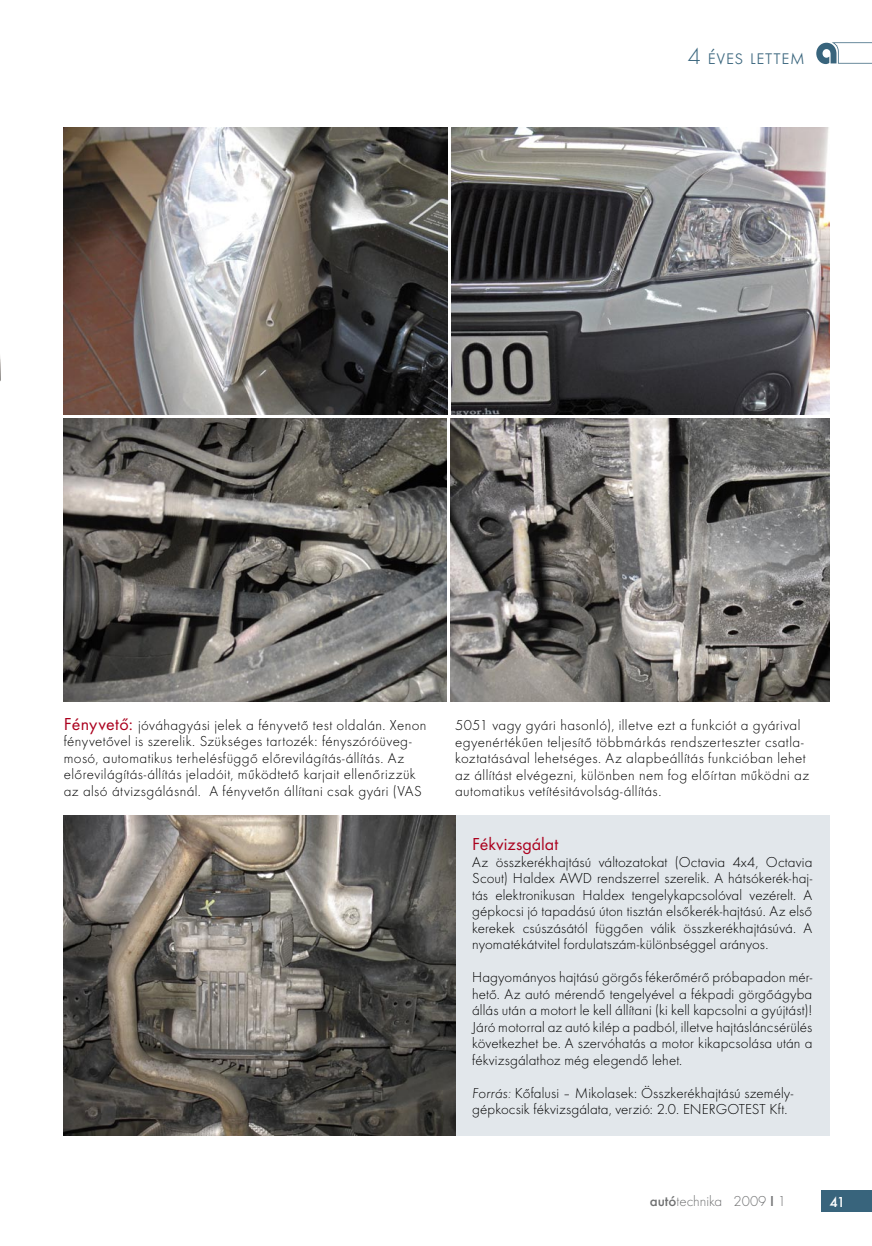
<style>
.page{position:relative;width:872px;height:1246px;background:#fff}
.page>*{position:absolute;margin:0;border:0;box-sizing:border-box;transform-origin:0 0}
.t1{font:300 24px "Futura TOT";color:#38647c}
.t2{font:18px "Futura TOT Boo";color:#ab011e}
.t3{font:300 15px/16.5px "Futura TOT";letter-spacing:.025em;color:#000}
.t4{font:300 15px/16.5px "Futura TOT";letter-spacing:.005em;color:#000}
.t5{font:300 15px "Futura TOT";color:#707172}
.t6{font:500 15px "Futura TOT";color:#fff}
.s1{font-family:"Futura TOT Boo";font-weight:400;font-size:18px;color:#ab011e}
.s2{font-style:italic}
.s3{font-weight:500}
</style>
<div class="page">
<div style="left:821px;top:1191px;width:51px;height:21px;background:#38647c"></div>
<svg style="left:816px;top:42px;width:56px;height:22px"></svg>
<img style="left:0;top:357px;width:1px;height:24px">
<img style="left:451px;top:419px;width:378px;height:282px">
<img style="left:64px;top:419px;width:382px;height:283px">
<img style="left:64px;top:128px;width:383px;height:287px">
<img style="left:451px;top:128px;width:378px;height:287px">
<div style="left:455px;top:815px;width:374px;height:320px;background:#e2e7eb"></div>
<img style="left:64px;top:815px;width:391px;height:320px">
<p class="t1" style="left:688px;top:42px;width:119px">4 ÉVES LETTEM</p>
<p class="t3" style="left:64px;top:716px;width:364px"><span class="s1">Fényvető:</span> jóváhagyási jelek a fényvető test oldalán. Xenon fényvetővel is szerelik. Szükséges tartozék: fényszóróüveg&shy;mosó, automatikus terhelésfüggő előrevilágítás-állítás. Az előrevilágítás-állítás jeladóit, működtető karjait ellenőrizzük az alsó átvizsgálásnál. A fényvetőn állítani csak gyári (VAS</p>
<p class="t3" style="left:455px;top:717px;width:356px">5051 vagy gyári hasonló), illetve ezt a funkciót a gyárival egyenértékűen teljesítő többmárkás rendszerteszter csatla&shy;koztatásával lehetséges. Az alapbeállítás funkcióban lehet az állítást elvégezni, különben nem fog előírtan működni az automatikus vetítésitávolság-állítás.</p>
<p class="t2" style="left:472px;top:833px;width:88px">Fékvizsgálat</p>
<p class="t3" style="left:472px;top:853px;width:342px;text-align:justify">Az összkerékhajtású változatokat (Octavia 4x4, Octavia Scout) Haldex AWD rendszerrel szerelik. A hátsókerék-haj&shy;tás elektronikusan Haldex tengelykapcsolóval vezérelt. A gépkocsi jó tapadású úton tisztán elsőkerék-hajtású. Az első kerekek csúszásától függően válik összkerékhajtásúvá. A nyomatékátvitel fordulatszám-különbséggel arányos.</p>
<p class="t3" style="left:472px;top:969px;width:342px;text-align:justify">Hagyományos hajtású görgős fékerőmérő próbapadon mér&shy;hető. Az autó mérendő tengelyével a fékpadi görgőágyba állás után a motort le kell állítani (ki kell kapcsolni a gyújtást)!<br>Járó motorral az autó kilép a padból, illetve hajtásláncsérülés következhet be. A szervóhatás a motor kikapcsolása után a fékvizsgálathoz még elegendő lehet.</p>
<p class="t4" style="left:472px;top:1084px;width:323px"><span class="s2">Forrás:</span> Kőfalusi – Mikolasek: Összkerékhajtású személy&shy;gépkocsik fékvizsgálata, verzió: 2.0. ENERGOTEST Kft.</p>
<p class="t5" style="left:649px;top:1193px;width:138px"><span class="s3">autó</span>technika 2009 <span class="s3">I</span> 1</p>
<p class="t6" style="left:829px;top:1193px;width:17px">41</p>
</div>
